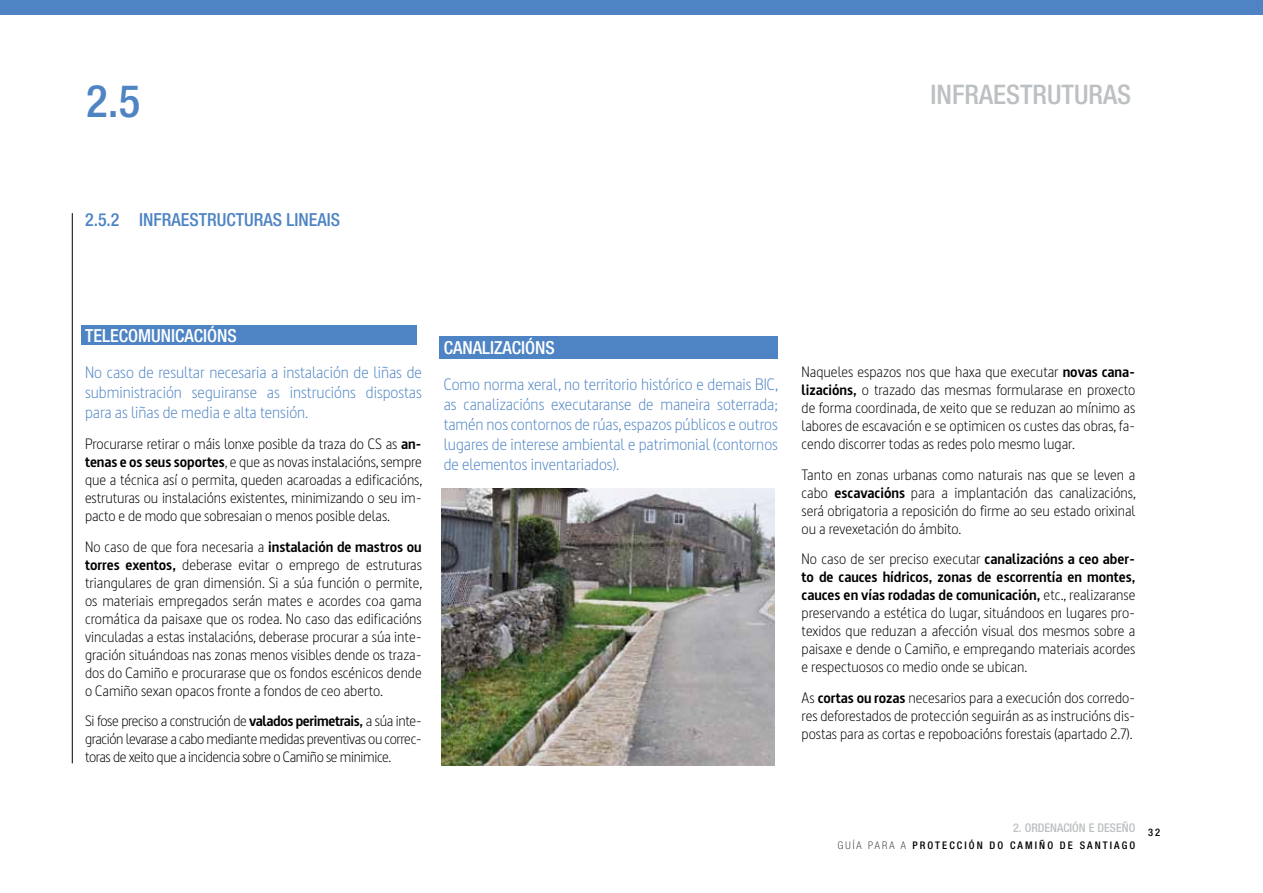
<style>
.page{position:relative;width:1263px;height:893px;background:#fff}
.page>*{position:absolute;margin:0;border:0;box-sizing:border-box;transform-origin:0 0}
.t1{font:500 condensed 45px "Helvetica Neue LT Std";color:#4e84c4}
.t2{font:500 condensed 27px "Helvetica Neue LT Std";color:#bdc0c2}
.t3{font:500 condensed 18px "Helvetica Neue LT Std";color:#fff}
.t4{font:500 condensed 18px "Helvetica Neue LT Std";color:#4e84c4}
.t5{font:300 16.5px/19.8px "Dsignes";color:#4e84c4;text-align:justify}
.t6{font:300 15px/18px "Dsignes";color:#000;text-align:justify}
.t7{font:500 condensed 12px "Helvetica Neue LT Std";color:#bdc0c2}
.t8{font:500 condensed 10.5px "Helvetica Neue LT Std";letter-spacing:.2em;color:#000}
.s1{font-weight:700}
.s2{font-weight:100}
</style>
<div class="page">
<div style="left:81px;top:325px;width:336px;height:20px;background:#4e84c4"></div>
<div style="left:440px;top:336px;width:338px;height:22px;background:#4e84c4"></div>
<div style="left:0;top:0;width:1263px;height:15px;background:#4e84c4"></div>
<img style="left:441px;top:488px;width:333px;height:277px">
<hr style="left:72px;top:213px;width:1px;height:550px;background:#000">
<h1 class="t1" style="left:86px;top:74px;width:55px">2.5</h1>
<p class="t4" style="left:85px;top:209px;width:257px">2.5.2 INFRAESTRUCTURAS LINEAIS</p>
<h2 class="t2" style="left:930px;top:78px;width:202px">INFRAESTRUTURAS</h2>
<p class="t3" style="left:85px;top:325px;width:153px">TELECOMUNICACIÓNS</p>
<p class="t5" style="left:85px;top:363px;width:338px">No caso de resultar necesaria a instalación de liñas de subministración seguiranse as instrucións dispostas para as liñas de media e alta tensión.</p>
<p class="t6" style="left:85px;top:434px;width:339px">Procurarse retirar o máis lonxe posible da traza do CS as <span class="s1">an&shy;tenas e os seus soportes</span>, e que as novas instalacións, sempre que a técnica así o permita, queden acaroadas a edificacións, estruturas ou instalacións existentes, minimizando o seu im&shy;pacto e de modo que sobresaian o menos posible delas.</p>
<p class="t6" style="left:85px;top:537px;width:339px">No caso de que fora necesaria a <span class="s1">instalación de mastros ou torres exentos,</span> deberase evitar o emprego de estruturas triangulares de gran dimensión. Si a súa función o permite, os materiais empregados serán mates e acordes coa gama cromática da paisaxe que os rodea. No caso das edificacións vinculadas a estas instalacións, deberase procurar a súa inte&shy;gración situándoas nas zonas menos visibles dende os traza&shy;dos do Camiño e procurarase que os fondos escénicos dende o Camiño sexan opacos fronte a fondos de ceo aberto.</p>
<p class="t6" style="left:85px;top:712px;width:338px">Si fose preciso a construción de <span class="s1">valados perimetrais,</span> a súa inte&shy;gración levarase a cabo mediante medidas preventivas ou correc&shy;toras de xeito que a incidencia sobre o Camiño se minimice.</p>
<p class="t3" style="left:444px;top:336px;width:113px">CANALIZACIÓNS</p>
<p class="t5" style="left:444px;top:374px;width:336px">Como norma xeral, no territorio histórico e demais BIC, as canalizacións executaranse de maneira soterrada; tamén nos contornos de rúas, espazos públicos e outros lugares de interese ambiental e patrimonial (contornos de elementos inventariados).</p>
<p class="t6" style="left:801px;top:362px;width:335px">Naqueles espazos nos que haxa que executar <span class="s1">novas cana&shy;lizacións,</span> o trazado das mesmas formularase en proxecto de forma coordinada, de xeito que se reduzan ao mínimo as labores de escavación e se optimicen os custes das obras, fa&shy;cendo discorrer todas as redes polo mesmo lugar.</p>
<p class="t6" style="left:801px;top:465px;width:336px">Tanto en zonas urbanas como naturais nas que se leven a cabo <span class="s1">escavacións</span> para a implantación das canalizacións, será obrigatoria a reposición do firme ao seu estado orixinal ou a revexetación do ámbito.</p>
<p class="t6" style="left:801px;top:550px;width:335px">No caso de ser preciso executar <span class="s1">canalizacións a ceo aber&shy;to de cauces hídricos, zonas de escorrentía en montes, cauces en vías rodadas de comunicación,</span> etc., realizaranse preservando a estética do lugar, situándoos en lugares pro&shy;texidos que reduzan a afección visual dos mesmos sobre a paisaxe e dende o Camiño, e empregando materiais acordes e respectuosos co medio onde se ubican.</p>
<p class="t6" style="left:801px;top:689px;width:335px">As <span class="s1">cortas ou rozas</span> necesarios para a execución dos corredo&shy;res deforestados de protección seguirán as as instrucións dis&shy;postas para as cortas e repoboacións forestais (apartado 2.7).</p>
<p class="t7" style="left:1013px;top:820px;width:124px">2. ORDENACIÓN E DESEÑO</p>
<p class="t8" style="left:838px;top:839px;width:299px"><span class="s2">GUÍA PARA A</span> PROTECCIÓN DO CAMIÑO DE SANTIAGO</p>
<p class="t8" style="left:1148px;top:826px;width:14px">32</p>
</div>
